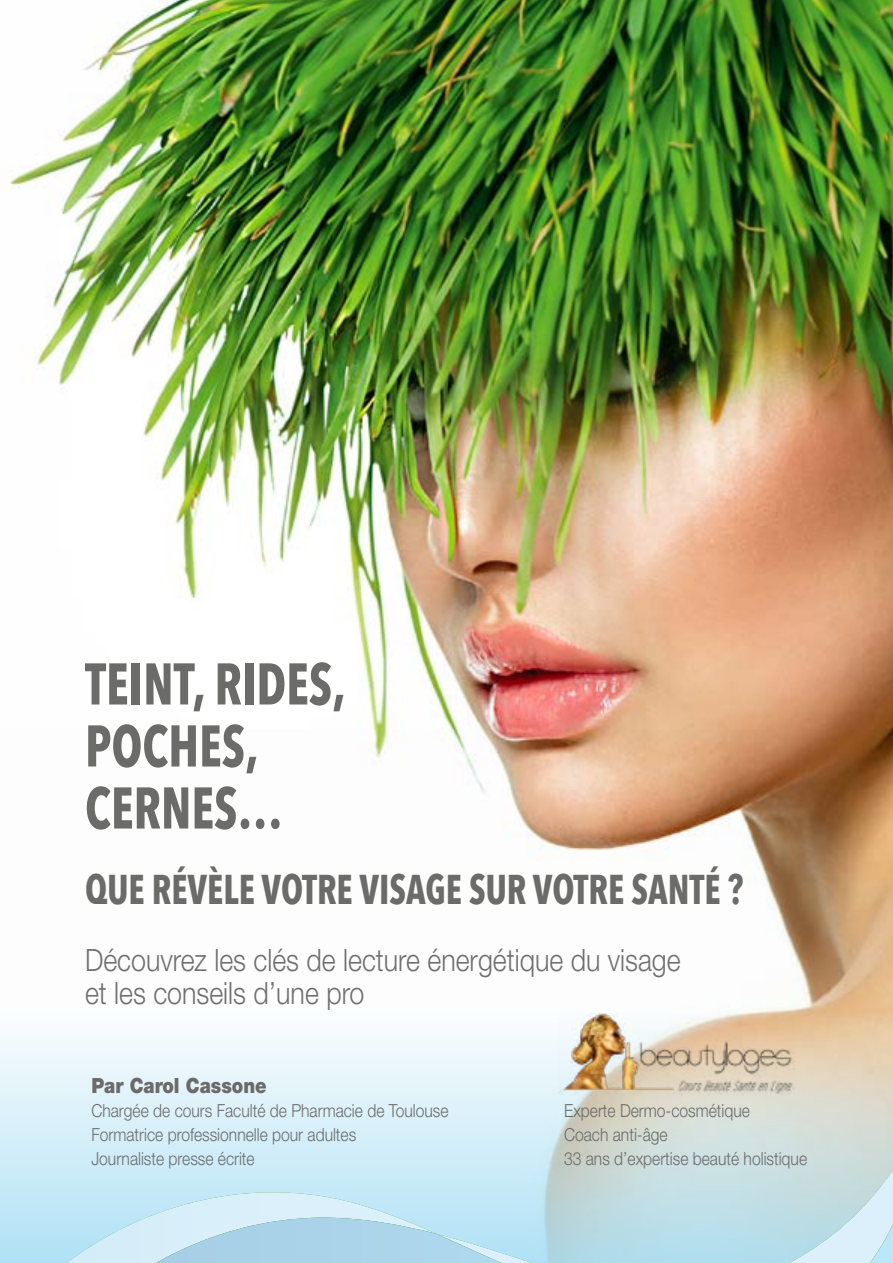
<style>
.page{position:relative;width:893px;height:1263px;background:#fff}
.page>*{position:absolute;margin:0;border:0;box-sizing:border-box;transform-origin:0 0}
.t1{font:700 58.05px/61.9px "Avenir Next Condensed";color:#6b6b6a;scale:.87 1}
.t2{font:700 41.55px "Avenir Next Condensed";color:#6b6b6a;scale:.87 1}
.t3{font:300 30.75px/32.8px "Helvetica Neue LT Std";color:#706f6f;scale:.87 1}
.t4{font:900 21px "Helvetica Neue LT Std";color:#6b6b6a;scale:.87 1}
.t5{font:300 18px/24px "Helvetica Neue LT Std";color:#6b6b6a;scale:.87 1}
</style>
<div class="page">
<img style="left:5px;top:0;width:888px;height:729px">
<svg style="left:0;top:729px;width:893px;height:370px"></svg>
<svg style="left:0;top:1099px;width:37px;height:164px;background:#c7eaf8"></svg>
<img style="left:52px;top:1099px;width:841px;height:164px">
<img style="left:559px;top:1013px;width:235px;height:82px">
<h1 class="t1" style="left:85px;top:653px;width:301px">TEINT, RIDES,<br>POCHES,<br>CERNES…</h1>
<h2 class="t2" style="left:85px;top:864px;width:758px">QUE RÉVÈLE VOTRE VISAGE SUR VOTRE SANTÉ ?</h2>
<h3 class="t3" style="left:85px;top:943px;width:686px">Découvrez les clés de lecture énergétique du visage et les conseils d’une pro</h3>
<p class="t4" style="left:91px;top:1073px;width:203px">Par Carol Cassone</p>
<p class="t5" style="left:91px;top:1098px;width:412px">Chargée de cours Faculté de Pharmacie de Toulouse<br>Formatrice professionnelle pour adultes<br>Journaliste presse écrite</p>
<p class="t5" style="left:564px;top:1099px;width:281px">Experte Dermo-cosmétique<br>Coach anti-âge<br>33 ans d’expertise beauté holistique</p>
</div>
